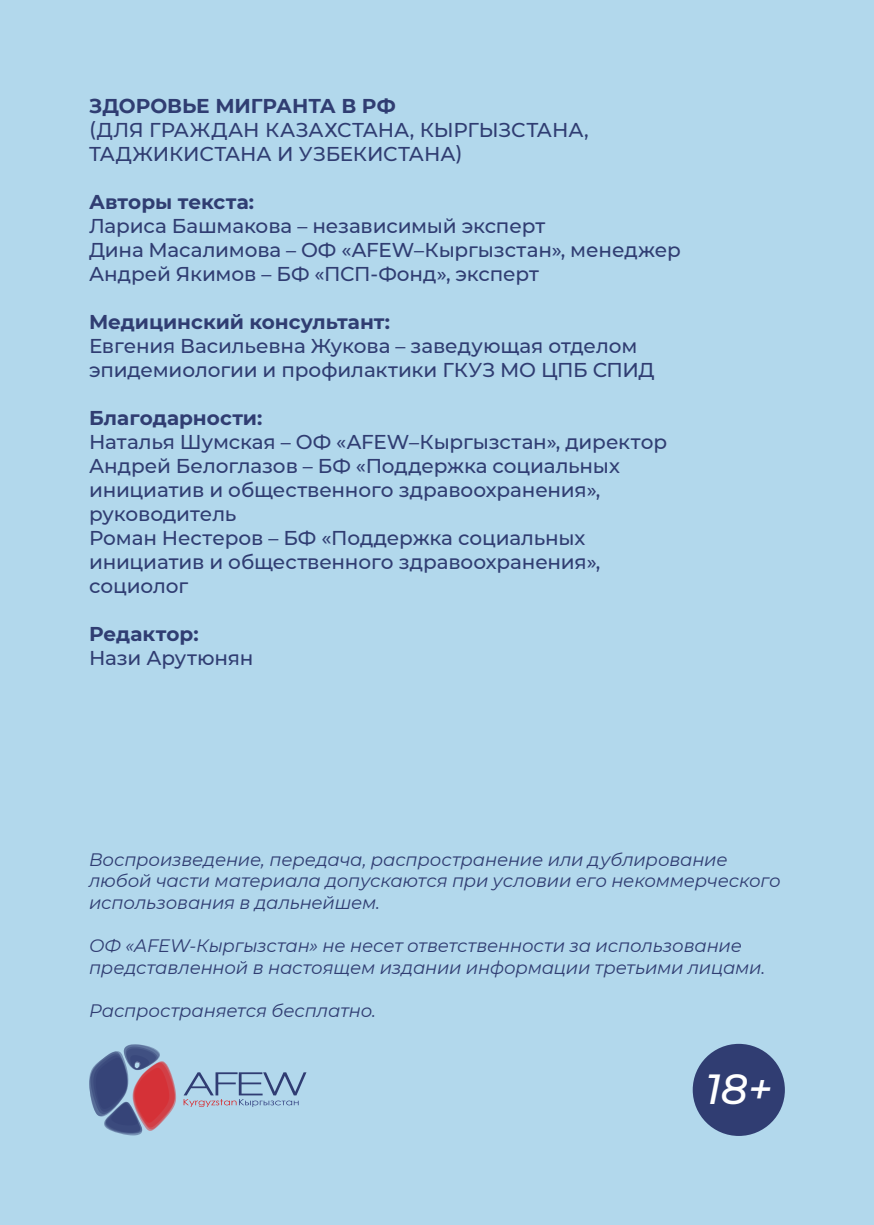
<style>
.page{position:relative;width:874px;height:1225px;background:#fff}
.page>*{position:absolute;margin:0;border:0;box-sizing:border-box;transform-origin:0 0}
.t1{font:italic 500 42px "Montserrat";color:#fff}
.Paragraph_Style_1{font:500 20px/24px "Montserrat";letter-spacing:-.005em;color:#303d72}
.Paragraph_Style_1-2{font:700 20px "Montserrat";color:#303d72}
.Paragraph_Style_1-3{font:italic 18px/21.6px "Montserrat";letter-spacing:-.01em;color:#303d72}
</style>
<div class="page">
<div style="left:0;top:0;width:873px;height:1225px;background:#b2d8ec"></div>
<svg style="left:183px;top:1072px;width:123px;height:35px"></svg>
<svg style="left:89px;top:1044px;width:87px;height:91px"></svg>
<div style="left:692px;top:1043px;width:92px;height:93px;background:#303d72;border-radius:50%"></div>
<p class="Paragraph_Style_1-2" style="left:89px;top:91px;width:308px">ЗДОРОВЬЕ МИГРАНТА В РФ</p>
<p class="Paragraph_Style_1" style="left:89px;top:117px;width:501px">(ДЛЯ ГРАЖДАН КАЗАХСТАНА, КЫРГЫЗСТАНА,<br>ТАДЖИКИСТАНА И УЗБЕКИСТАНА)</p>
<p class="Paragraph_Style_1-2" style="left:89px;top:187px;width:166px">Авторы текста:</p>
<p class="Paragraph_Style_1" style="left:89px;top:213px;width:457px">Лариса Башмакова – независимый эксперт</p>
<p class="Paragraph_Style_1" style="left:89px;top:237px;width:593px">Дина Масалимова – ОФ «AFEW–Кыргызстан», менеджер</p>
<p class="Paragraph_Style_1" style="left:89px;top:261px;width:451px">Андрей Якимов – БФ «ПСП-Фонд», эксперт</p>
<p class="Paragraph_Style_1-2" style="left:89px;top:307px;width:302px">Медицинский консультант:</p>
<p class="Paragraph_Style_1" style="left:89px;top:333px;width:567px">Евгения Васильевна Жукова – заведующая отделом эпидемиологии и профилактики ГКУЗ МО ЦПБ СПИД</p>
<p class="Paragraph_Style_1-2" style="left:89px;top:403px;width:175px">Благодарности:</p>
<p class="Paragraph_Style_1" style="left:89px;top:429px;width:579px">Наталья Шумская – ОФ «AFEW–Кыргызстан», директор</p>
<p class="Paragraph_Style_1" style="left:89px;top:453px;width:532px">Андрей Белоглазов – БФ «Поддержка социальных инициатив и общественного здравоохранения», руководитель</p>
<p class="Paragraph_Style_1" style="left:89px;top:525px;width:512px">Роман Нестеров – БФ «Поддержка социальных инициатив и общественного здравоохранения», социолог</p>
<p class="Paragraph_Style_1-2" style="left:89px;top:619px;width:111px">Редактор:</p>
<p class="Paragraph_Style_1" style="left:89px;top:645px;width:166px">Нази Арутюнян</p>
<p class="Paragraph_Style_1-3" style="left:89px;top:847px;width:692px">Воспроизведение, передача, распространение или дублирование любой части материала допускаются при условии его некоммерческого использования в дальнейшем.</p>
<p class="Paragraph_Style_1-3" style="left:89px;top:934px;width:677px">ОФ «AFEW-Кыргызстан» не несет ответственности за использование представленной в настоящем издании информации третьими лицами.</p>
<p class="Paragraph_Style_1-3" style="left:89px;top:999px;width:288px">Распространяется бесплатно.</p>
<p class="t1" style="left:705px;top:1060px;width:68px">18+</p>
</div>
